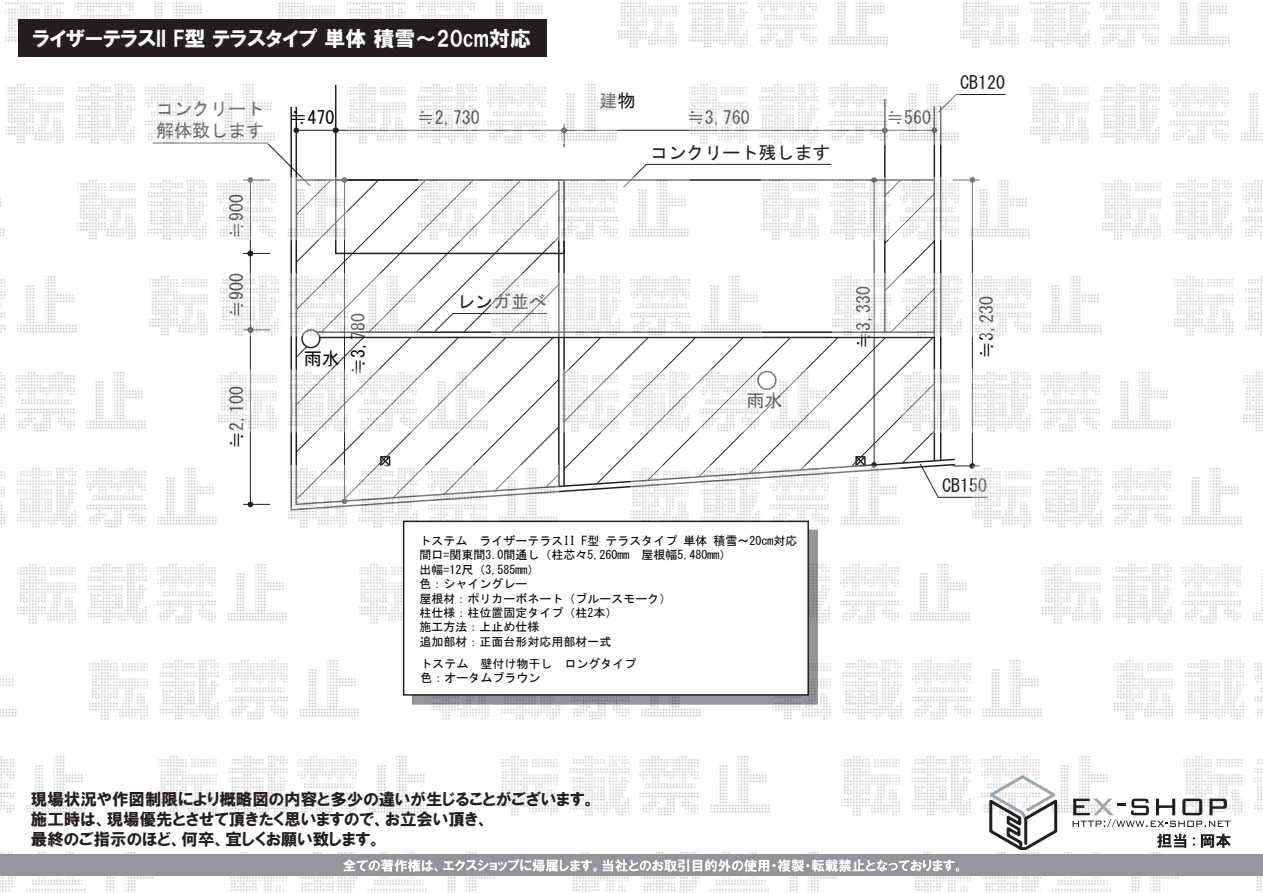
<style>
.page{position:relative;width:1263px;height:893px;background:#fff}
.page>*{position:absolute;margin:0;border:0;box-sizing:border-box;transform-origin:0 0}
.t1{font:21px "HGP Soei Kakugothic UB";color:#fff}
.t2{font:18px "MS Gothic";color:#030303}
.t3{font:18px/21.6px "MS Gothic";color:#231f20}
.t4{font:16.5px/19.8px "HGP Soei Kakugothic UB";color:#231f20}
.t5{font:12px/14.4px "MS Gothic";color:#030303}
</style>
<div class="page">
<svg style="left:959px;top:94px;width:47px;height:1px"></svg>
<svg style="left:243px;top:124px;width:732px;height:383px"></svg>
<img style="left:277px;top:1px;width:270px;height:47px">
<img style="left:5px;top:1px;width:200px;height:41px">
<img style="left:618px;top:1px;width:270px;height:47px">
<img style="left:960px;top:1px;width:270px;height:47px">
<img style="left:347px;top:84px;width:270px;height:60px">
<img style="left:6px;top:84px;width:270px;height:60px">
<img style="left:689px;top:84px;width:270px;height:60px">
<img style="left:1031px;top:84px;width:232px;height:60px">
<img style="left:77px;top:177px;width:270px;height:63px">
<img style="left:0;top:196px;width:5px;height:41px">
<img style="left:419px;top:177px;width:270px;height:63px">
<img style="left:1102px;top:180px;width:160px;height:60px">
<img style="left:761px;top:177px;width:269px;height:63px">
<img style="left:149px;top:273px;width:270px;height:63px">
<img style="left:0;top:276px;width:77px;height:57px">
<img style="left:491px;top:273px;width:270px;height:63px">
<img style="left:1174px;top:276px;width:88px;height:60px">
<img style="left:833px;top:273px;width:269px;height:63px">
<img style="left:218px;top:369px;width:270px;height:63px">
<img style="left:0;top:372px;width:146px;height:60px">
<img style="left:560px;top:369px;width:270px;height:63px">
<img style="left:1243px;top:372px;width:20px;height:60px">
<img style="left:902px;top:369px;width:269px;height:63px">
<img style="left:289px;top:465px;width:270px;height:64px">
<img style="left:0;top:468px;width:217px;height:60px">
<img style="left:630px;top:465px;width:270px;height:60px">
<img style="left:972px;top:465px;width:270px;height:63px">
<img style="left:17px;top:564px;width:270px;height:60px">
<img style="left:359px;top:562px;width:44px;height:63px">
<img style="left:1042px;top:564px;width:221px;height:60px">
<img style="left:818px;top:564px;width:152px;height:60px">
<img style="left:89px;top:660px;width:270px;height:60px">
<img style="left:0;top:675px;width:17px;height:42px">
<img style="left:431px;top:705px;width:270px;height:15px">
<img style="left:1114px;top:660px;width:148px;height:60px">
<img style="left:773px;top:660px;width:269px;height:60px">
<img style="left:158px;top:756px;width:270px;height:60px">
<img style="left:0;top:756px;width:86px;height:57px">
<img style="left:500px;top:756px;width:270px;height:60px">
<img style="left:1183px;top:756px;width:79px;height:60px">
<img style="left:842px;top:756px;width:269px;height:60px">
<img style="left:229px;top:852px;width:270px;height:41px">
<img style="left:0;top:852px;width:157px;height:41px">
<img style="left:570px;top:852px;width:270px;height:41px">
<img style="left:1254px;top:854px;width:9px;height:37px">
<img style="left:912px;top:852px;width:270px;height:41px">
<svg style="left:985px;top:773px;width:75px;height:78px"></svg>
<svg style="left:1072px;top:799px;width:158px;height:28px"></svg>
<div style="left:413px;top:530px;width:404px;height:174px;background:#939598"></div>
<div style="left:412px;top:530px;width:406px;height:175px;border:2px solid #939598"></div>
<div style="left:404px;top:521px;width:404px;height:174px;background:#fff"></div>
<div style="left:403px;top:521px;width:406px;height:175px;border:2px solid #231f20"></div>
<div style="left:18px;top:20px;width:528px;height:37px;background:#231f20"></div>
<div style="left:0;top:855px;width:1263px;height:21px;background:#939598"></div>
<svg style="left:343px;top:859px;width:254px;height:13px"></svg>
<svg style="left:603px;top:859px;width:356px;height:13px"></svg>
<svg style="left:1157px;top:834px;width:29px;height:14px"></svg>
<svg style="left:1193px;top:837px;width:2px;height:9px"></svg>
<svg style="left:1201px;top:834px;width:30px;height:14px"></svg>
<h1 class="t1" style="left:32px;top:28px;width:500px">ライザーテラスII F型 テラスタイプ 単体 積雪～20cm対応</h1>
<h2 class="t3" style="left:156px;top:98px;width:109px">コンクリート解体致します</h2>
<h2 class="t2" style="left:228px;top:239px;width:46px;rotate:-90deg">≒900</h2>
<h2 class="t2" style="left:228px;top:318px;width:46px;rotate:-90deg">≒900</h2>
<h2 class="t2" style="left:228px;top:449px;width:64px;rotate:-90deg">≒2,100</h2>
<h2 class="t3" style="left:600px;top:90px;width:37px">建物</h2>
<h2 class="t2" style="left:289px;top:109px;width:46px">≒470</h2>
<h2 class="t2" style="left:417px;top:109px;width:64px">≒2,730</h2>
<h2 class="t2" style="left:687px;top:109px;width:64px">≒3,760</h2>
<h2 class="t2" style="left:304px;top:350px;width:37px">雨水</h2>
<h2 class="t2" style="left:349px;top:376px;width:64px;rotate:-90deg">≒3,780</h2>
<h2 class="t3" style="left:457px;top:291px;width:91px">レンガ並べ</h2>
<h2 class="t3" style="left:650px;top:142px;width:181px">コンクリート残します</h2>
<h2 class="t2" style="left:747px;top:392px;width:37px">雨水</h2>
<p class="t5" style="left:419px;top:533px;width:379px">トステム ライザーテラスII F型 テラスタイプ 単体 積雪～20cm対応間口=関東間3.0間通し（柱芯々5,260mm　屋根幅5,480mm）<br>出幅=12尺（3,585mm）<br>色：シャイングレー<br>屋根材：ポリカーボネート（ブルースモーク）<br>柱仕様：柱位置固定タイプ（柱2本）<br>施工方法：上止め仕様<br>追加部材：正面台形対応用部材一式</p>
<p class="t5" style="left:420px;top:656px;width:217px">トステム 壁付け物干し　ロングタイプ色：オータムブラウン</p>
<h2 class="t2" style="left:886px;top:109px;width:46px">≒560</h2>
<h2 class="t3" style="left:960px;top:72px;width:46px">CB120</h2>
<h2 class="t2" style="left:855px;top:349px;width:64px;rotate:-90deg">≒3,330</h2>
<h2 class="t2" style="left:978px;top:359px;width:64px;rotate:-90deg">≒3,230</h2>
<h2 class="t3" style="left:942px;top:475px;width:46px">CB150</h2>
<h3 class="t4" style="left:31px;top:789px;width:566px">現場状況や作図制限により概略図の内容と多少の違いが生じることがございます。施工時は、現場優先とさせて頂きたく思いますので、お立会い頂き、<br>最終のご指示のほど、何卒、宜しくお願い致します。</h3>
</div>
